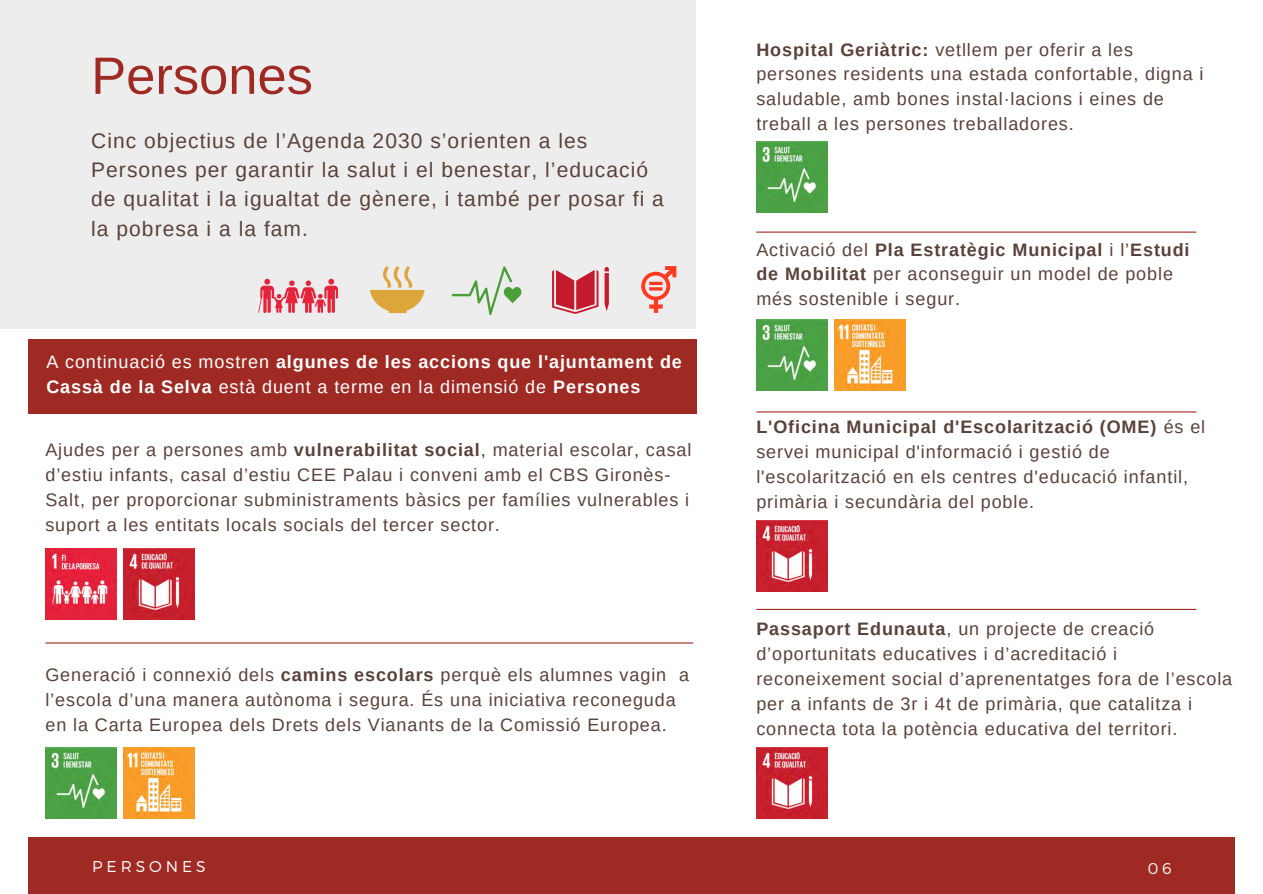
<style>
.page{position:relative;width:1263px;height:894px;background:#fff}
.page>*{position:absolute;margin:0;border:0;box-sizing:border-box;transform-origin:0 0}
.t1{font:52.5px "Arimo";color:#9e2a23}
.t2{font:21px/29.2px "Arimo";letter-spacing:.05em;color:#59423a}
.t3{font:18px/24.8px "Arimo";letter-spacing:.05em;color:#59423a}
.t4{font:700 18px/24.8px "Arimo";letter-spacing:.05em;color:#fff}
.t5{font:300 15.6px "Montserrat";letter-spacing:.25em;color:#fff}
.s1{font-weight:400}
.s2{font-weight:700}
</style>
<div class="page">
<div style="left:28px;top:837px;width:1207px;height:56px;background:#9e2a23"></div>
<div style="left:0;top:0;width:696px;height:329px;background:#ededed"></div>
<svg style="left:258px;top:279px;width:80px;height:34px"></svg>
<svg style="left:370px;top:266px;width:54px;height:47px"></svg>
<svg style="left:452px;top:266px;width:69px;height:49px"></svg>
<svg style="left:552px;top:267px;width:57px;height:46px"></svg>
<svg style="left:641px;top:266px;width:35px;height:47px"></svg>
<img style="left:45px;top:747px;width:71px;height:71px">
<img style="left:123px;top:747px;width:71px;height:71px">
<img style="left:756px;top:141px;width:71px;height:71px">
<img style="left:756px;top:319px;width:71px;height:71px">
<img style="left:835px;top:319px;width:71px;height:71px">
<img style="left:756px;top:520px;width:71px;height:71px">
<img style="left:756px;top:747px;width:71px;height:71px">
<hr style="left:45px;top:642px;width:648px;height:1px;background:#9e2a23">
<hr style="left:756px;top:231px;width:440px;height:1px;background:#9e2a23">
<hr style="left:756px;top:411px;width:440px;height:1px;background:#9e2a23">
<hr style="left:756px;top:608px;width:440px;height:1px;background:#9e2a23">
<img style="left:45px;top:548px;width:71px;height:71px">
<img style="left:123px;top:548px;width:71px;height:71px">
<div style="left:28px;top:339px;width:668px;height:74px;background:#9e2a23"></div>
<p class="t1" style="left:91px;top:46px;width:223px">Persones</p>
<p class="t2" style="left:91px;top:126px;width:574px">Cinc objectius de l’Agenda 2030 s’orienten a les Persones per garantir la salut i el benestar, l’educació de qualitat i la igualtat de gènere, i també per posar fi a la pobresa i a la fam.</p>
<h3 class="t4" style="left:46px;top:349px;width:637px"><span class="s1">A continuació es mostren</span> algunes de les accions que l'ajuntament de<br>Cassà de la Selva <span class="s1">està duent a terme en la dimensió de</span> Persones</h3>
<h3 class="t3" style="left:45px;top:437px;width:648px">Ajudes per a persones amb <span class="s2">vulnerabilitat social</span>, material escolar, casal d’estiu infants, casal d’estiu CEE Palau i conveni amb el CBS Gironès-Salt, per proporcionar subministraments bàsics per famílies vulnerables i suport a les entitats locals socials del tercer sector.</h3>
<p class="t3" style="left:45px;top:662px;width:645px">Generació i connexió dels <span class="s2">camins escolars</span> perquè els alumnes vagin a l’escola d’una manera autònoma i segura. És una iniciativa reconeguda en la Carta Europea dels Drets dels Vianants de la Comissió Europea.</p>
<h3 class="t3" style="left:756px;top:37px;width:449px"><span class="s2">Hospital Geriàtric:</span> vetllem per oferir a les persones residents una estada confortable, digna i saludable, amb bones instal·lacions i eines de treball a les persones treballadores.</h3>
<p class="t3" style="left:756px;top:237px;width:435px">Activació del <span class="s2">Pla Estratègic Municipal</span> i l’<span class="s2">Estudi de Mobilitat</span> per aconseguir un model de poble més sostenible i segur.</p>
<p class="t3" style="left:756px;top:414px;width:450px"><span class="s2">L'Oficina Municipal d'Escolarització (OME)</span> és el servei municipal d'informació i gestió de l'escolarització en els centres d'educació infantil, primària i secundària del poble.</p>
<h3 class="t3" style="left:756px;top:616px;width:477px"><span class="s2">Passaport Edunauta</span>, un projecte de creació d’oportunitats educatives i d’acreditació i reconeixement social d’aprenentatges fora de l’escola per a infants de 3r i 4t de primària, que catalitza i connecta tota la potència educativa del territori.</h3>
<h1 class="t5" style="left:92px;top:856px;width:115px">PERSONES</h1>
<h2 class="t5" style="left:1148px;top:858px;width:25px">06</h2>
</div>
